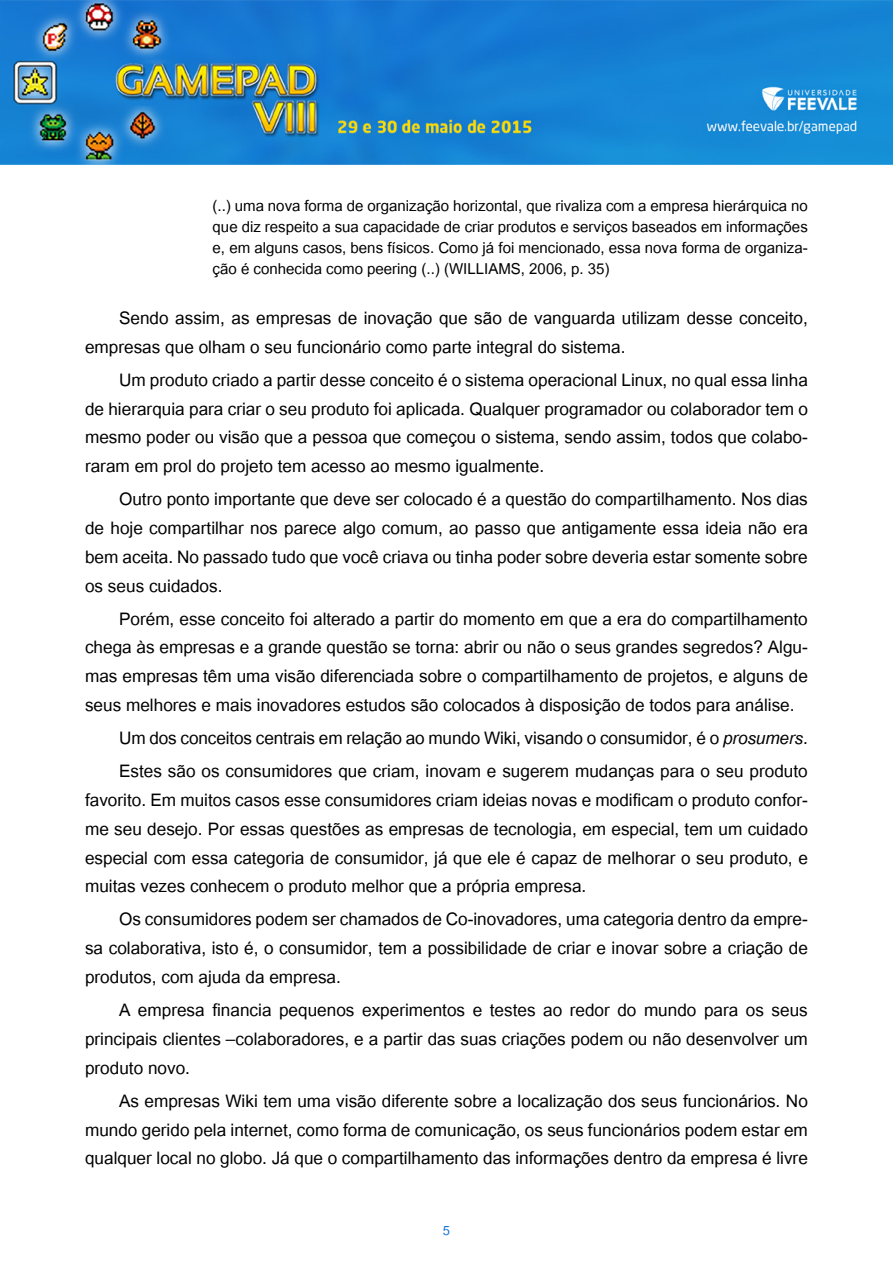
<style>
.page{position:relative;width:893px;height:1263px;background:#fff}
.page>*{position:absolute;margin:0;border:0;box-sizing:border-box;transform-origin:0 0}
.t1{font:24px/28.8px "Utsaah";color:#000;text-align:justify}
.t2{font:21px/21px "Utsaah";color:#000;text-align:justify}
.t3{font:18px "Utsaah";color:#1676d4}
.s1{font-style:italic}
</style>
<div class="page">
<img style="left:0;top:0;width:893px;height:165px">
<p class="t2" style="left:213px;top:197px;width:597px">(..) uma nova forma de organização horizontal, que rivaliza com a empresa hierárquica no que diz respeito a sua capacidade de criar produtos e serviços baseados em informações e, em alguns casos, bens físicos. Como já foi mencionado, essa nova forma de organiza&shy;ção é conhecida como peering (..) (WILLIAMS, 2006, p. 35)</p>
<p class="t1" style="left:85px;top:305px;width:724px;text-indent:34px">Sendo assim, as empresas de inovação que são de vanguarda utilizam desse conceito, empresas que olham o seu funcionário como parte integral do sistema.</p>
<p class="t1" style="left:85px;top:367px;width:724px;text-indent:34px">Um produto criado a partir desse conceito é o sistema operacional Linux, no qual essa linha de hierarquia para criar o seu produto foi aplicada. Qualquer programador ou colaborador tem o mesmo poder ou visão que a pessoa que começou o sistema, sendo assim, todos que colabo&shy;raram em prol do projeto tem acesso ao mesmo igualmente.</p>
<p class="t1" style="left:85px;top:487px;width:724px;text-indent:34px">Outro ponto importante que deve ser colocado é a questão do compartilhamento. Nos dias de hoje compartilhar nos parece algo comum, ao passo que antigamente essa ideia não era bem aceita. No passado tudo que você criava ou tinha poder sobre deveria estar somente sobre os seus cuidados.</p>
<p class="t1" style="left:85px;top:606px;width:724px;text-indent:34px">Porém, esse conceito foi alterado a partir do momento em que a era do compartilhamento chega às empresas e a grande questão se torna: abrir ou não o seus grandes segredos? Algu&shy;mas empresas têm uma visão diferenciada sobre o compartilhamento de projetos, e alguns de seus melhores e mais inovadores estudos são colocados à disposição de todos para análise.</p>
<p class="t1" style="left:119px;top:723px;width:690px;line-height:33px">Um dos conceitos centrais em relação ao mundo Wiki, visando o consumidor, é o <span class="s1">prosumers</span>.<br>Estes são os consumidores que criam, inovam e sugerem mudanças para o seu produto</p>
<p class="t1" style="left:85px;top:787px;width:724px">favorito. Em muitos casos esse consumidores criam ideias novas e modificam o produto confor&shy;me seu desejo. Por essas questões as empresas de tecnologia, em especial, tem um cuidado especial com essa categoria de consumidor, já que ele é capaz de melhorar o seu produto, e muitas vezes conhecem o produto melhor que a própria empresa.</p>
<p class="t1" style="left:85px;top:907px;width:724px;text-indent:34px">Os consumidores podem ser chamados de Co-inovadores, uma categoria dentro da empre&shy;sa colaborativa, isto é, o consumidor, tem a possibilidade de criar e inovar sobre a criação de produtos, com ajuda da empresa.</p>
<p class="t1" style="left:85px;top:997px;width:724px;text-indent:34px">A empresa financia pequenos experimentos e testes ao redor do mundo para os seus principais clientes –colaboradores, e a partir das suas criações podem ou não desenvolver um produto novo.</p>
<p class="t1" style="left:85px;top:1088px;width:724px;text-indent:34px">As empresas Wiki tem uma visão diferente sobre a localização dos seus funcionários. No mundo gerido pela internet, como forma de comunicação, os seus funcionários podem estar em qualquer local no globo. Já que o compartilhamento das informações dentro da empresa é livre</p>
<p class="t3" style="left:443px;top:1221px;width:9px">5</p>
</div>
